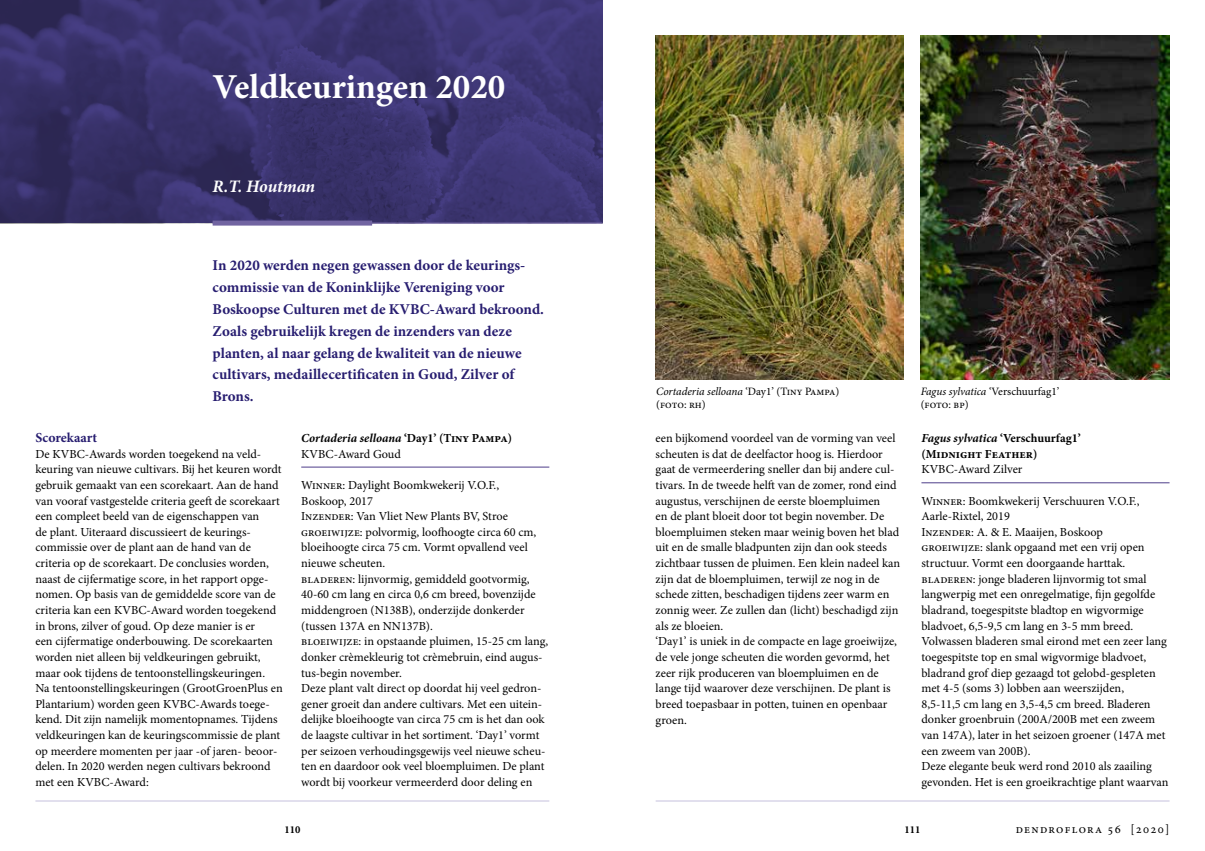
<style>
.page{position:relative;width:1205px;height:851px;background:#fff}
.page>*{position:absolute;margin:0;border:0;box-sizing:border-box;transform-origin:0 0}
.t1{font:700 35px "Minion Pro";color:#fff}
.t2{font:italic 700 17.5px "Minion Pro";color:#fff}
.t3{font:700 15px/21.9px "Minion Pro";color:#271d70}
.t4{font:700 13.75px "Minion Pro";color:#271d70}
.t5{font:12.5px "Minion Pro";letter-spacing:.1em;color:#000}
.t6{font:12.25px/15.6px "Minion Pro";color:#000}
.t7{font:italic 700 12.25px/15.6px "Minion Pro";color:#000}
.t8{font:700 12.25px/15.6px "Minion Pro";color:#000}
.t9{font:11.25px/12.5px "Minion Pro";letter-spacing:-.005em;color:#000}
.t10{font:700 10.62px "Minion Pro";color:#000}
.s1{font-style:normal}
.s2{font-weight:400;font-style:normal}
.s3{font-style:italic}
</style>
<div class="page">
<svg style="left:0;top:0;width:602px;height:223px;fill:#3a336e"></svg>
<hr style="left:301px;top:466px;width:248px;height:1px;background:#7164a1">
<hr style="left:921px;top:482px;width:248px;height:1px;background:#7164a1">
<hr style="left:656px;top:800px;width:513px;height:1px;background:#d1cde4">
<hr style="left:213px;top:222px;width:389px;height:2px;background:#7164a1">
<div style="left:213px;top:220px;width:159px;height:5px;background:#7164a1"></div>
<hr style="left:35px;top:800px;width:514px;height:1px;background:#d1cde4">
<img style="left:656px;top:35px;width:248px;height:344px">
<img style="left:921px;top:35px;width:248px;height:344px">
<h1 class="t1" style="left:213px;top:63px;width:294px">Veldkeuringen 2020</h1>
<h2 class="t2" style="left:213px;top:174px;width:104px">R.T. Houtman</h2>
<p class="t3" style="left:213px;top:254px;width:333px">In 2020 werden negen gewassen door de keurings&shy;commissie van de Koninklijke Vereniging voor Boskoopse Culturen met de KVBC-Award bekroond.<br>Zoals gebruikelijk kregen de inzenders van deze planten, al naar gelang de kwaliteit van de nieuwe cultivars, medaillecertificaten in Goud, Zilver of Brons.</p>
<p class="t4" style="left:35px;top:428px;width:63px">Scorekaart</p>
<p class="t6" style="left:35px;top:446px;width:249px">De KVBC-Awards worden toegekend na veld&shy;keuring van nieuwe cultivars. Bij het keuren wordt gebruik gemaakt van een scorekaart. Aan de hand van vooraf vastgestelde criteria geeft de scorekaart een compleet beeld van de eigenschappen van<br>de plant. Uiteraard discussieert de keurings&shy;commissie over de plant aan de hand van de criteria op de scorekaart. De conclusies worden, naast de cijfermatige score, in het rapport opge&shy;nomen. Op basis van de gemiddelde score van de criteria kan een KVBC-Award worden toegekend in brons, zilver of goud. Op deze manier is er<br>een cijfermatige onderbouwing. De scorekaarten worden niet alleen bij veldkeuringen gebruikt, maar ook tijdens de tentoonstellingskeuringen.<br>Na tentoonstellingskeuringen (GrootGroenPlus en Plantarium) worden geen KVBC-Awards toege&shy;kend. Dit zijn namelijk momentopnames. Tijdens veldkeuringen kan de keuringscommissie de plant op meerdere momenten per jaar -of jaren- beoor&shy;delen. In 2020 werden negen cultivars bekroond met een KVBC-Award:</p>
<p class="t7" style="left:301px;top:430px;width:212px">Cortaderia selloana <span class="s1">‘Day1’ (Tiny Pampa)<br></span><span class="s2">KVBC-Award Goud</span></p>
<p class="t6" style="left:301px;top:477px;width:248px">Winner: Daylight Boomkwekerij V.O.F.,<br>Boskoop, 2017<br>Inzender: Van Vliet New Plants BV, Stroe groeiwijze: polvormig, loofhoogte circa 60 cm, bloeihoogte circa 75 cm. Vormt opvallend veel nieuwe scheuten.<br>bladeren: lijnvormig, gemiddeld gootvormig, 40-60 cm lang en circa 0,6 cm breed, bovenzijde middengroen (N138B), onderzijde donkerder (tussen 137A en NN137B).<br>bloeiwijze: in opstaande pluimen, 15-25 cm lang, donker crèmekleurig tot crèmebruin, eind augus&shy;tus-begin november.<br>Deze plant valt direct op doordat hij veel gedron&shy;gener groeit dan andere cultivars. Met een uitein&shy;delijke bloeihoogte van circa 75 cm is het dan ook de laagste cultivar in het sortiment. ‘Day1’ vormt per seizoen verhoudingsgewijs veel nieuwe scheu&shy;ten en daardoor ook veel bloempluimen. De plant wordt bij voorkeur vermeerderd door deling en</p>
<p class="t10" style="left:284px;top:821px;width:17px">110</p>
<p class="t9" style="left:656px;top:385px;width:185px"><span class="s3">Cortaderia selloana</span> ‘Day1’ (Tiny Pampa) (foto: rh)</p>
<p class="t9" style="left:921px;top:385px;width:140px"><span class="s3">Fagus sylvatica</span> ‘Verschuurfag1’ (foto: bp)</p>
<p class="t6" style="left:656px;top:430px;width:246px">een bijkomend voordeel van de vorming van veel scheuten is dat de deelfactor hoog is. Hierdoor gaat de vermeerdering sneller dan bij andere cul&shy;tivars. In de tweede helft van de zomer, rond eind augustus, verschijnen de eerste bloempluimen<br>en de plant bloeit door tot begin november. De bloempluimen steken maar weinig boven het blad uit en de smalle bladpunten zijn dan ook steeds zichtbaar tussen de pluimen. Een klein nadeel kan zijn dat de bloempluimen, terwijl ze nog in de schede zitten, beschadigen tijdens zeer warm en zonnig weer. Ze zullen dan (licht) beschadigd zijn als ze bloeien.<br>‘Day1’ is uniek in de compacte en lage groeiwijze, de vele jonge scheuten die worden gevormd, het zeer rijk produceren van bloempluimen en de lange tijd waarover deze verschijnen. De plant is breed toepasbaar in potten, tuinen en openbaar groen.</p>
<p class="t8" style="left:921px;top:430px;width:161px"><span class="s3">Fagus sylvatica</span> ‘Verschuurfag1’ (Midnight Feather)</p>
<p class="t6" style="left:921px;top:461px;width:103px">KVBC-Award Zilver</p>
<p class="t6" style="left:921px;top:493px;width:249px">Winner: Boomkwekerij Verschuuren V.O.F., Aarle-Rixtel, 2019<br>Inzender: A. &amp; E. Maaijen, Boskoop<br>groeiwijze: slank opgaand met een vrij open structuur. Vormt een doorgaande harttak. bladeren: jonge bladeren lijnvormig tot smal langwerpig met een onregelmatige, fijn gegolfde bladrand, toegespitste bladtop en wigvormige bladvoet, 6,5-9,5 cm lang en 3-5 mm breed.<br>Volwassen bladeren smal eirond met een zeer lang toegespitste top en smal wigvormige bladvoet, bladrand grof diep gezaagd tot gelobd-gespleten met 4-5 (soms 3) lobben aan weerszijden,<br>8,5-11,5 cm lang en 3,5-4,5 cm breed. Bladeren donker groenbruin (200A/200B met een zweem van 147A), later in het seizoen groener (147A met een zweem van 200B).<br>Deze elegante beuk werd rond 2010 als zaailing gevonden. Het is een groeikrachtige plant waarvan</p>
<p class="t10" style="left:904px;top:821px;width:17px">111</p>
<p class="t5" style="left:1016px;top:820px;width:155px">dendroflora 56 [2020]</p>
</div>
